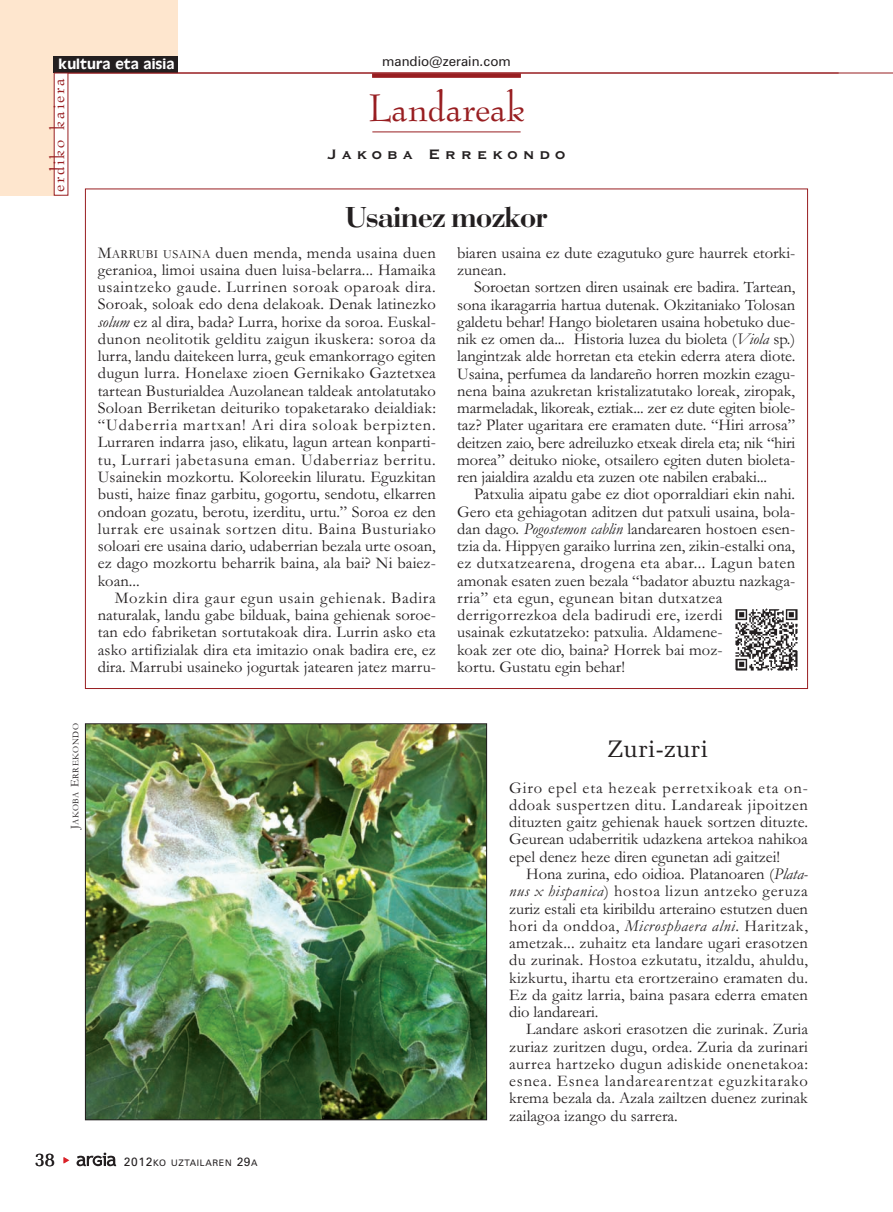
<style>
.page{position:relative;width:893px;height:1212px;background:#fff}
.page>*{position:absolute;margin:0;border:0;box-sizing:border-box;transform-origin:0 0}
.t1{font:45px "Bernadette";color:#981e21}
.t2{font:30px "Bodoni";letter-spacing:-.015em;color:#231f20}
.t3{font:24px "Memoir";color:#231f20}
.t4{font:21px "Bernadette";letter-spacing:.09em;color:#981e21}
.t5{font:19.5px "Memoir";color:#231f20}
.t6{font:700 18px "Copperplate Gothic BT";letter-spacing:.255em;color:#231f20}
.t7{font:16.5px/17.2px "Garamond";color:#231f20;text-align:justify}
.t8{font:15px "Antique Olive";letter-spacing:.005em;color:#fff}
.t9{font:13.5px "Zurich BT";color:#231f20}
.t10{font:9px "Zurich BT";letter-spacing:.075em;color:#231f20}
.t11{font:9px "Garamond";letter-spacing:.06em;color:#231f20}
.s1{font-size:12.3px}
.s2{font-style:italic}
.s3{font-size:12px}
</style>
<div class="page">
<hr style="left:372px;top:132px;width:149px;height:1px;background:#981e21">
<div style="left:372px;top:73px;width:149px;height:5px;background:#981e21"></div>
<svg style="left:77px;top:1152px;width:39px;height:14px"></svg>
<div style="left:0;top:0;width:178px;height:59px;background:#fee6ce"></div>
<div style="left:0;top:0;width:61px;height:196px;background:#fee6ce"></div>
<div style="left:54px;top:73px;width:14px;height:122px;background:#fff"></div>
<div style="left:54px;top:57px;width:124px;height:16px;background:#231f20"></div>
<hr style="left:54px;top:73px;width:839px;height:1px;background:#981e21">
<img style="left:735px;top:608px;width:63px;height:63px">
<img style="left:87px;top:725px;width:398px;height:393px">
<p class="t8" style="left:59px;top:59px;width:117px">kultura eta aisia</p>
<p class="t9" style="left:382px;top:56px;width:130px">mandio@zerain.com</p>
<p class="t4" style="left:49px;top:192px;width:116px;rotate:-90deg">erdiko kaiera</p>
<h1 class="t1" style="left:368px;top:89px;width:158px">Landareak</h1>
<p class="t6" style="left:327px;top:142px;width:240px">Jakoba Errekondo</p>
<h2 class="t2" style="left:345px;top:207px;width:203px">Usainez mozkor</h2>
<p class="t7" style="left:98px;top:246px;width:340px">M<span class="s1">ARRUBI USAINA</span> duen menda, menda usaina duen geranioa, limoi usaina duen luisa-belarra... Hamaika usaintzeko gaude. Lurrinen soroak oparoak dira.<br>Soroak, soloak edo dena delakoak. Denak latinezko <span class="s2">solum</span> ez al dira, bada? Lurra, horixe da soroa. Euskal&shy;dunon neolitotik gelditu zaigun ikuskera: soroa da lurra, landu daitekeen lurra, geuk emankorrago egiten dugun lurra. Honelaxe zioen Gernikako Gaztetxea tartean Busturialdea Auzolanean taldeak antolatutako Soloan Berriketan deituriko topaketarako deialdiak: “Udaberria martxan! Ari dira soloak berpizten.<br>Lurraren indarra jaso, elikatu, lagun artean konparti&shy;tu, Lurrari jabetasuna eman. Udaberriaz berritu.<br>Usainekin mozkortu. Koloreekin liluratu. Eguzkitan busti, haize finaz garbitu, gogortu, sendotu, elkarren ondoan gozatu, berotu, izerditu, urtu.” Soroa ez den lurrak ere usainak sortzen ditu. Baina Busturiako soloari ere usaina dario, udaberrian bezala urte osoan, ez dago mozkortu beharrik baina, ala bai? Ni baiez&shy;koan...</p>
<p class="t7" style="left:98px;top:591px;width:340px;text-indent:17px">Mozkin dira gaur egun usain gehienak. Badira naturalak, landu gabe bilduak, baina gehienak soroe&shy;tan edo fabriketan sortutakoak dira. Lurrin asko eta asko artifizialak dira eta imitazio onak badira ere, ez dira. Marrubi usaineko jogurtak jatearen jatez marru-</p>
<p class="t7" style="left:457px;top:246px;width:340px">biaren usaina ez dute ezagutuko gure haurrek etorki&shy;zunean.</p>
<p class="t7" style="left:457px;top:280px;width:340px;text-indent:17px">Soroetan sortzen diren usainak ere badira. Tartean, sona ikaragarria hartua dutenak. Okzitaniako Tolosan galdetu behar! Hango bioletaren usaina hobetuko due&shy;nik ez omen da... Historia luzea du bioleta (<span class="s2">Viola</span> sp.) langintzak alde horretan eta etekin ederra atera diote.<br>Usaina, perfumea da landareño horren mozkin ezagu&shy;nena baina azukretan kristalizatutako loreak, ziropak, marmeladak, likoreak, eztiak... zer ez dute egiten biole&shy;taz? Plater ugaritara ere eramaten dute. “Hiri arrosa” deitzen zaio, bere adreiluzko etxeak direla eta; nik “hiri morea” deituko nioke, otsailero egiten duten bioleta&shy;ren jaialdira azaldu eta zuzen ote nabilen erabaki...</p>
<p class="t7" style="left:457px;top:487px;width:340px;text-align:left;text-indent:17px">Patxulia aipatu gabe ez diot oporraldiari ekin nahi.<br>Gero eta gehiagotan aditzen dut patxuli usaina, bola&shy;dan dago. <span class="s2">Pogostemon cablin</span> landarearen hostoen esen&shy;tzia da. Hippyen garaiko lurrina zen, zikin-estalki ona, ez dutxatzearena, drogena eta abar... Lagun baten amonak esaten zuen bezala “badator abuztu nazkaga&shy;rria” eta egun, egunean bitan dutxatzea derrigorrezkoa dela badirudi ere, izerdi<br>usainak ezkutatzeko: patxulia. Aldamene-<br>koak zer ote dio, baina? Horrek bai moz-<br>kortu. Gustatu egin behar!</p>
<p class="t11" style="left:72px;top:829px;width:107px;rotate:-90deg"><span class="s3">J</span>AKOBA <span class="s3">E</span>RREKONDO</p>
<p class="t5" style="left:35px;top:1151px;width:22px">38</p>
<p class="t10" style="left:124px;top:1160px;width:135px"><span class="s3">2012</span>KO UZTAILAREN <span class="s3">29</span>A</p>
<h3 class="t3" style="left:607px;top:739px;width:103px">Zuri-zuri</h3>
<p class="t7" style="left:509px;top:781px;width:300px">Giro epel eta hezeak perretxikoak eta on&shy;ddoak suspertzen ditu. Landareak jipoitzen dituzten gaitz gehienak hauek sortzen dituzte.<br>Geurean udaberritik udazkena artekoa nahikoa epel denez heze diren egunetan adi gaitzei!</p>
<p class="t7" style="left:509px;top:867px;width:300px;text-indent:17px">Hona zurina, edo oidioa. Platanoaren (<span class="s2">Plata&shy;nus x hispanica</span>) hostoa lizun antzeko geruza zuriz estali eta kiribildu arteraino estutzen duen hori da onddoa, <span class="s2">Microsphaera alni</span>. Haritzak, ametzak... zuhaitz eta landare ugari erasotzen du zurinak. Hostoa ezkutatu, itzaldu, ahuldu, kizkurtu, ihartu eta erortzeraino eramaten du.<br>Ez da gaitz larria, baina pasara ederra ematen dio landareari.</p>
<p class="t7" style="left:509px;top:1022px;width:300px;text-indent:17px">Landare askori erasotzen die zurinak. Zuria zuriaz zuritzen dugu, ordea. Zuria da zurinari aurrea hartzeko dugun adiskide onenetakoa: esnea. Esnea landarearentzat eguzkitarako krema bezala da. Azala zailtzen duenez zurinak zailagoa izango du sarrera.</p>
</div>
